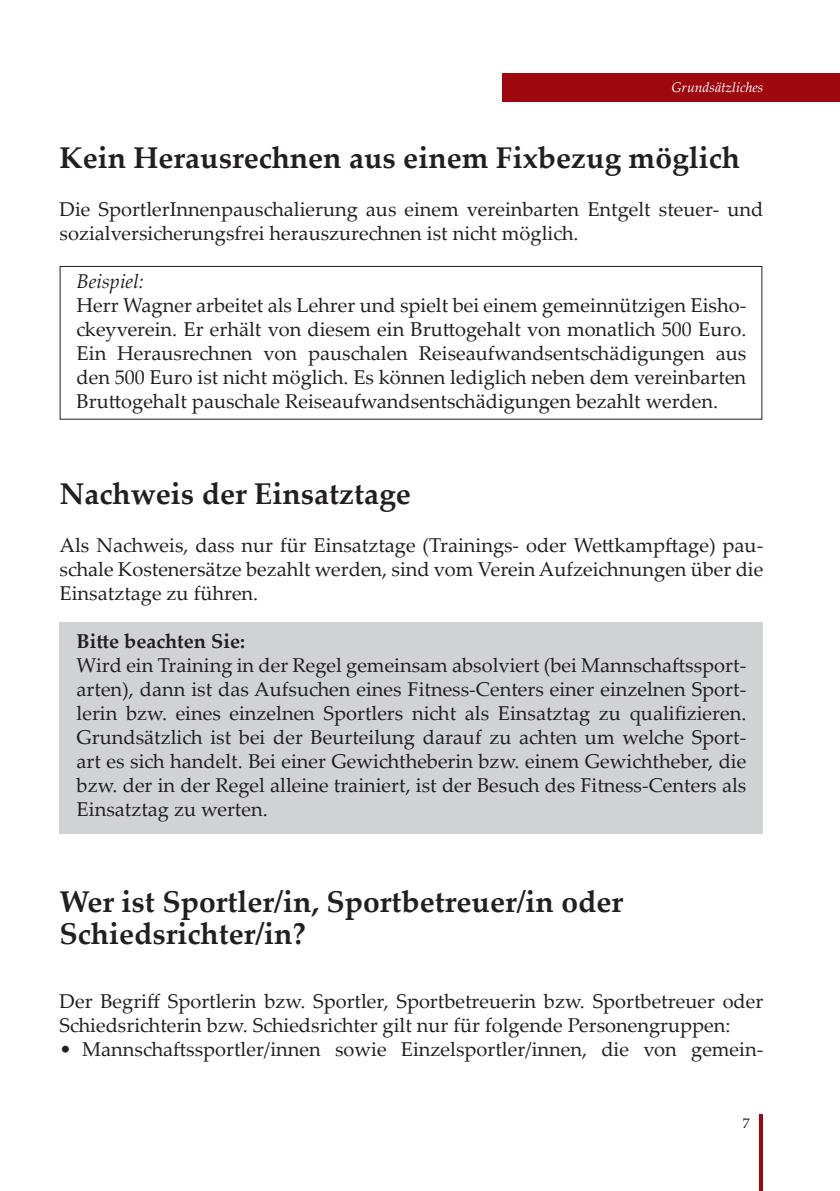
<style>
.page{position:relative;width:840px;height:1191px;background:#fff}
.page>*{position:absolute;margin:0;border:0;box-sizing:border-box;transform-origin:0 0}
.subheadlines{font:700 30px "Palatino Linotype";color:#231f20}
.subheadlines2{font:700 30px/32px "Palatino Linotype";color:#231f20}
.kern{font:20px/24px "Palatino Linotype";color:#231f20;text-align:justify}
.kern-2{font:700 20px "Palatino Linotype";color:#231f20}
.kern-3{font:italic 20px "Palatino Linotype";color:#231f20}
.t1{font:italic 14px "Palatino Linotype";color:#fff}
.t2{font:14px "Palatino Linotype";color:#231f20}
</style>
<div class="page">
<div style="left:502px;top:74px;width:337px;height:28px;background:#9d070d"></div>
<hr style="left:759px;top:1114px;width:4px;height:77px;background:#9d070d">
<div style="left:60px;top:622px;width:703px;height:211px;background:#d1d2d4"></div>
<div style="left:60px;top:266px;width:702px;height:154px;border:1px solid #231f20"></div>
<p class="t1" style="left:671px;top:77px;width:93px">Grundsätzliches</p>
<p class="subheadlines" style="left:60px;top:137px;width:681px">Kein Herausrechnen aus einem Fixbezug möglich</p>
<p class="kern" style="left:60px;top:196px;width:705px">Die SportlerInnenpauschalierung aus einem vereinbarten Entgelt steuer- und sozialversicherungsfrei herauszurechnen ist nicht möglich.</p>
<p class="kern-3" style="left:77px;top:267px;width:69px">Beispiel:</p>
<p class="kern" style="left:77px;top:292px;width:671px">Herr Wagner arbeitet als Lehrer und spielt bei einem gemeinnützigen Eisho&shy;ckeyverein. Er erhält von diesem ein Bruttogehalt von monatlich 500 Euro.<br>Ein Herausrechnen von pauschalen Reiseaufwandsentschädigungen aus den 500 Euro ist nicht möglich. Es können lediglich neben dem vereinbarten Bruttogehalt pauschale Reiseaufwandsentschädigungen bezahlt werden.</p>
<p class="subheadlines" style="left:60px;top:473px;width:352px">Nachweis der Einsatztage</p>
<p class="kern" style="left:60px;top:532px;width:704px">Als Nachweis, dass nur für Einsatztage (Trainings- oder Wettkampftage) pau&shy;schale Kostenersätze bezahlt werden, sind vom Verein Aufzeichnungen über die Einsatztage zu führen.</p>
<p class="kern-2" style="left:77px;top:627px;width:170px">Bitte beachten Sie:</p>
<p class="kern" style="left:77px;top:652px;width:671px">Wird ein Training in der Regel gemeinsam absolviert (bei Mannschaftssport&shy;arten), dann ist das Aufsuchen eines Fitness-Centers einer einzelnen Sport&shy;lerin bzw. eines einzelnen Sportlers nicht als Einsatztag zu qualifizieren.<br>Grundsätzlich ist bei der Beurteilung darauf zu achten um welche Sport&shy;art es sich handelt. Bei einer Gewichtheberin bzw. einem Gewichtheber, die bzw. der in der Regel alleine trainiert, ist der Besuch des Fitness-Centers als Einsatztag zu werten.</p>
<p class="subheadlines2" style="left:60px;top:885px;width:564px">Wer ist Sportler/in, Sportbetreuer/in oder<br>Schiedsrichter/in?</p>
<p class="kern" style="left:60px;top:988px;width:705px">Der Begriff Sportlerin bzw. Sportler, Sportbetreuerin bzw. Sportbetreuer oder<br>Schiedsrichterin bzw. Schiedsrichter gilt nur für folgende Personengruppen:</p>
<p class="kern" style="left:60px;top:1036px;width:704px">• Mannschaftssportler/innen sowie Einzelsportler/innen, die von gemein-</p>
<p class="t2" style="left:742px;top:1113px;width:8px">7</p>
</div>
